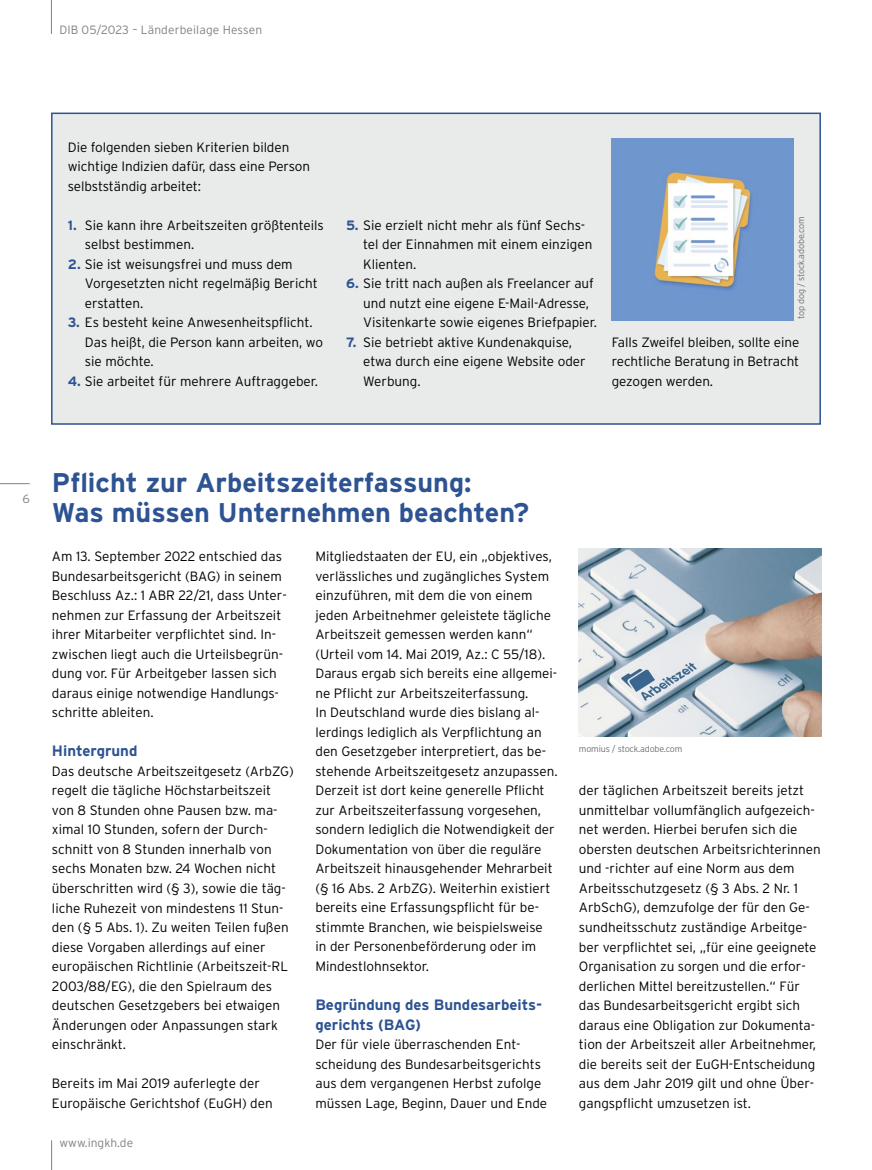
<style>
.page{position:relative;width:872px;height:1170px;background:#fff}
.page>*{position:absolute;margin:0;border:0;box-sizing:border-box;transform-origin:0 0}
.t1{font:700 27px/30px "Interstate";color:#2d5392}
.t2{font:700 15px/19.5px "Interstate";color:#2d5392}
.t3{font:300 13.5px/19.5px "Interstate";color:#000}
.t4{font:300 12px "Interstate";letter-spacing:.01em;color:#808184}
.t5{font:300 9px "Interstate";letter-spacing:-.02em;color:#6d6e70}
.s1{font-weight:700;color:#2d5392}
</style>
<div class="page">
<hr style="left:0;top:483px;width:30px;height:1px;background:#808184">
<svg style="left:51px;top:1140px;width:1px;height:29px"></svg>
<hr style="left:51px;top:0;width:1px;height:34px;background:#808184">
<div style="left:52px;top:113px;width:768px;height:311px;background:#e6e7e7"></div>
<div style="left:51px;top:112px;width:770px;height:312px;border:2px solid #2d5392"></div>
<img style="left:578px;top:548px;width:243px;height:188px">
<img style="left:611px;top:138px;width:182px;height:182px">
<p class="t4" style="left:59px;top:23px;width:204px">DIB 05/2023 – Länderbeilage Hessen</p>
<p class="t3" style="left:68px;top:137px;width:244px">Die folgenden sieben Kriterien bilden wichtige Indizien dafür, dass eine Person selbstständig arbeitet:</p>
<p class="t3" style="left:85px;top:215px;width:240px;text-indent:-17px"><span class="s1">1.</span> Sie kann ihre Arbeitszeiten größtenteils selbst bestimmen.</p>
<p class="t3" style="left:85px;top:254px;width:234px;text-indent:-17px"><span class="s1">2.</span> Sie ist weisungsfrei und muss dem<br>Vorgesetzten nicht regelmäßig Bericht erstatten.</p>
<p class="t3" style="left:85px;top:312px;width:240px;text-indent:-17px"><span class="s1">3.</span> Es besteht keine Anwesenheitspflicht.<br>Das heißt, die Person kann arbeiten, wo sie möchte.</p>
<p class="t3" style="left:68px;top:371px;width:251px"><span class="s1">4.</span> Sie arbeitet für mehrere Auftraggeber.</p>
<p class="t5" style="left:796px;top:318px;width:104px;rotate:-90deg">top dog / stock.adobe.com</p>
<p class="t3" style="left:363px;top:215px;width:231px;text-indent:-17px"><span class="s1">5.</span> Sie erzielt nicht mehr als fünf Sechs&shy;tel der Einnahmen mit einem einzigen<br>Klienten.</p>
<p class="t3" style="left:363px;top:273px;width:235px;text-indent:-17px"><span class="s1">6.</span> Sie tritt nach außen als Freelancer auf und nutzt eine eigene E-Mail-Adresse,<br>Visitenkarte sowie eigenes Briefpapier.</p>
<p class="t3" style="left:363px;top:332px;width:224px;text-indent:-17px"><span class="s1">7.</span> Sie betriebt aktive Kundenakquise, etwa durch eine eigene Website oder<br>Werbung.</p>
<p class="t3" style="left:611px;top:332px;width:189px;text-align:justify">Falls Zweifel bleiben, sollte eine rechtliche Beratung in Betracht gezogen werden.</p>
<p class="t4" style="left:22px;top:492px;width:9px">6</p>
<h1 class="t1" style="left:52px;top:467px;width:479px">Pflicht zur Arbeitszeiterfassung:<br>Was müssen Unternehmen beachten?</h1>
<p class="t3" style="left:52px;top:546px;width:236px">Am 13. September 2022 entschied das Bundesarbeitsgericht (BAG) in seinem Beschluss Az.: 1 ABR 22/21, dass Unter&shy;nehmen zur Erfassung der Arbeitszeit ihrer Mitarbeiter verpflichtet sind. In&shy;zwischen liegt auch die Urteilsbegrün&shy;dung vor. Für Arbeitgeber lassen sich daraus einige notwendige Handlungs&shy;schritte ableiten.</p>
<p class="t2" style="left:52px;top:741px;width:87px">Hintergrund</p>
<p class="t3" style="left:52px;top:761px;width:243px">Das deutsche Arbeitszeitgesetz (ArbZG) regelt die tägliche Höchstarbeitszeit von 8 Stunden ohne Pausen bzw. ma&shy;ximal 10 Stunden, sofern der Durch&shy;schnitt von 8 Stunden innerhalb von sechs Monaten bzw. 24 Wochen nicht überschritten wird (§ 3), sowie die täg&shy;liche Ruhezeit von mindestens 11 Stun&shy;den (§ 5 Abs. 1). Zu weiten Teilen fußen diese Vorgaben allerdings auf einer europäischen Richtlinie (Arbeitszeit-RL 2003/88/EG), die den Spielraum des deutschen Gesetzgebers bei etwaigen Änderungen oder Anpassungen stark einschränkt.</p>
<p class="t3" style="left:52px;top:1073px;width:222px">Bereits im Mai 2019 auferlegte der<br>Europäische Gerichtshof (EuGH) den</p>
<p class="t3" style="left:315px;top:546px;width:244px">Mitgliedstaaten der EU, ein „objektives, verlässliches und zugängliches System einzuführen, mit dem die von einem jeden Arbeitnehmer geleistete tägliche Arbeitszeit gemessen werden kann“ (Urteil vom 14. Mai 2019, Az.: C 55/18).<br>Daraus ergab sich bereits eine allgemei&shy;ne Pflicht zur Arbeitszeiterfassung.<br>In Deutschland wurde dies bislang al&shy;lerdings lediglich als Verpflichtung an den Gesetzgeber interpretiert, das be&shy;stehende Arbeitszeitgesetz anzupassen.<br>Derzeit ist dort keine generelle Pflicht zur Arbeitszeiterfassung vorgesehen, sondern lediglich die Notwendigkeit der Dokumentation von über die reguläre Arbeitszeit hinausgehender Mehrarbeit (§ 16 Abs. 2 ArbZG). Weiterhin existiert bereits eine Erfassungspflicht für be&shy;stimmte Branchen, wie beispielsweise<br>in der Personenbeförderung oder im Mindestlohnsektor.</p>
<p class="t2" style="left:315px;top:994px;width:228px">Begründung des Bundesarbeits&shy;gerichts (BAG)</p>
<p class="t3" style="left:315px;top:1034px;width:233px">Der für viele überraschenden Ent&shy;scheidung des Bundesarbeitsgerichts aus dem vergangenen Herbst zufolge müssen Lage, Beginn, Dauer und Ende</p>
<p class="t4" style="left:60px;top:1135px;width:75px">www.ingkh.de</p>
<p class="t5" style="left:579px;top:744px;width:105px">momius / stock.adobe.com</p>
<p class="t3" style="left:579px;top:780px;width:243px">der täglichen Arbeitszeit bereits jetzt unmittelbar vollumfänglich aufgezeich&shy;net werden. Hierbei berufen sich die obersten deutschen Arbeitsrichterinnen und -richter auf eine Norm aus dem Arbeitsschutzgesetz (§ 3 Abs. 2 Nr. 1<br>ArbSchG), demzufolge der für den Ge&shy;sundheitsschutz zuständige Arbeitge&shy;ber verpflichtet sei, „für eine geeignete Organisation zu sorgen und die erfor&shy;derlichen Mittel bereitzustellen.“ Für das Bundesarbeitsgericht ergibt sich daraus eine Obligation zur Dokumenta&shy;tion der Arbeitszeit aller Arbeitnehmer, die bereits seit der EuGH-Entscheidung aus dem Jahr 2019 gilt und ohne Über&shy;gangspflicht umzusetzen ist.</p>
</div>
